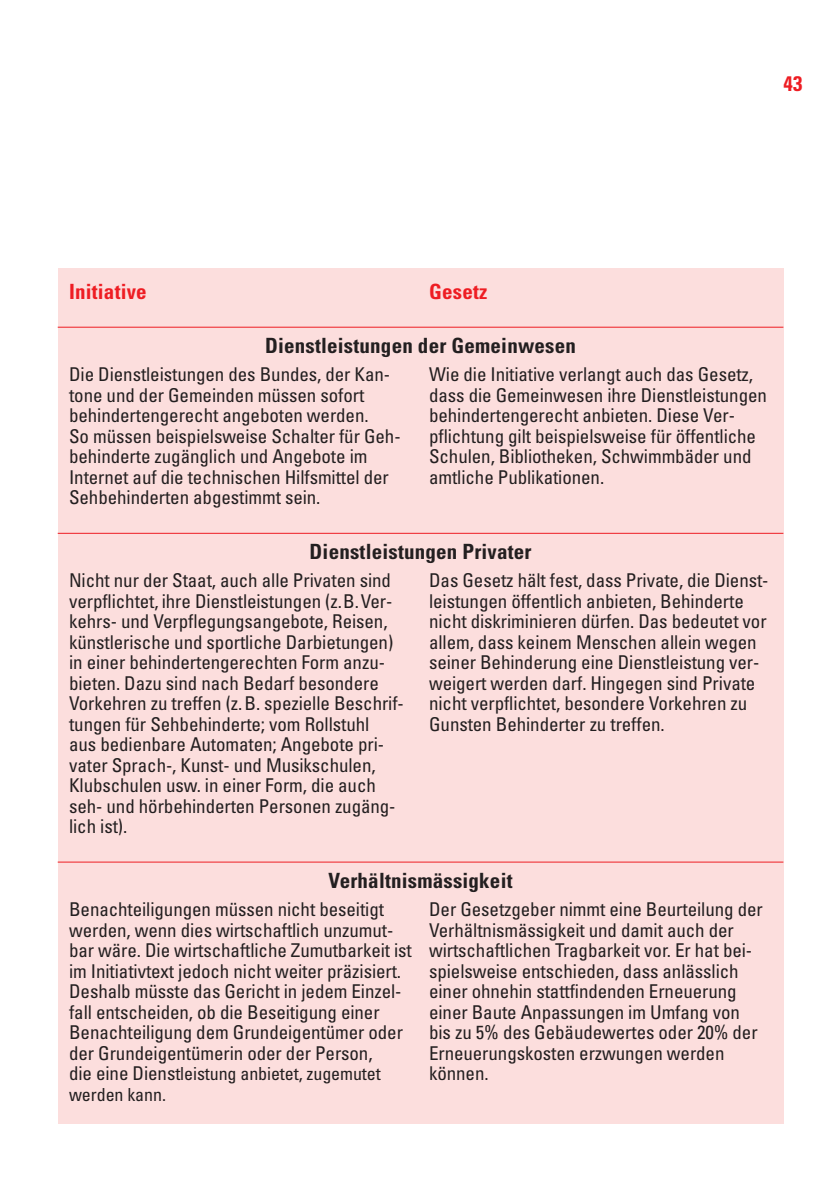
<style>
.page{position:relative;width:840px;height:1190px;background:#fff}
.page>*{position:absolute;margin:0;border:0;box-sizing:border-box;transform-origin:0 0}
.t1{font:700 condensed 21px "Univers";letter-spacing:.01em;color:#231f20}
.t2{font:700 condensed 21px "Univers";letter-spacing:.01em;color:#ee1d23}
.t3{font:condensed 19px/20.4px "Univers";letter-spacing:-.005em;color:#231f20}
.t4{font:condensed 18px/20.6px "Univers";letter-spacing:-.005em;color:#231f20}
.s1{font-size:19px}
</style>
<div class="page">
<div style="left:58px;top:268px;width:725px;height:856px;background:#fcdedd"></div>
<hr style="left:58px;top:327px;width:725px;height:1px;background:#ee1d23">
<hr style="left:58px;top:862px;width:725px;height:1px;background:#ee1d23">
<hr style="left:58px;top:533px;width:725px;height:1px;background:#ee1d23">
<p class="t2" style="left:783px;top:76px;width:20px">43</p>
<p class="t2" style="left:69px;top:283px;width:79px">Initiative</p>
<p class="t2" style="left:429px;top:283px;width:60px">Gesetz</p>
<p class="t1" style="left:265px;top:338px;width:312px">Dienstleistungen der Gemeinwesen</p>
<p class="t3" style="left:69px;top:366px;width:333px">Die Dienstleistungen des Bundes, der Kan&shy;tone und der Gemeinden müssen sofort behindertengerecht angeboten werden.<br>So müssen beispielsweise Schalter für Geh&shy;behinderte zugänglich und Angebote im Internet auf die technischen Hilfsmittel der Sehbehinderten abgestimmt sein.</p>
<p class="t3" style="left:429px;top:366px;width:339px">Wie die Initiative verlangt auch das Gesetz, dass die Gemeinwesen ihre Dienstleistungen behindertengerecht anbieten. Diese Ver&shy;pflichtung gilt beispielsweise für öffentliche Schulen, Bibliotheken, Schwimmbäder und amtliche Publikationen.</p>
<p class="t1" style="left:310px;top:544px;width:223px">Dienstleistungen Privater</p>
<p class="t3" style="left:69px;top:572px;width:336px">Nicht nur der Staat, auch alle Privaten sind verpflichtet, ihre Dienstleistungen (z.B.Ver&shy;kehrs- und Verpflegungsangebote, Reisen, künstlerische und sportliche Darbietungen) in einer behindertengerechten Form anzu&shy;bieten. Dazu sind nach Bedarf besondere Vorkehren zu treffen (z. B. spezielle Beschrif&shy;tungen für Sehbehinderte; vom Rollstuhl<br>aus bedienbare Automaten; Angebote pri&shy;vater Sprach-, Kunst- und Musikschulen, Klubschulen usw. in einer Form, die auch seh- und hörbehinderten Personen zugäng&shy;lich ist).</p>
<p class="t3" style="left:429px;top:572px;width:341px">Das Gesetz hält fest, dass Private, die Dienst&shy;leistungen öffentlich anbieten, Behinderte nicht diskriminieren dürfen. Das bedeutet vor allem, dass keinem Menschen allein wegen seiner Behinderung eine Dienstleistung ver&shy;weigert werden darf. Hingegen sind Private nicht verpflichtet, besondere Vorkehren zu Gunsten Behinderter zu treffen.</p>
<p class="t1" style="left:329px;top:873px;width:186px">Verhältnismässigkeit</p>
<p class="t3" style="left:69px;top:901px;width:344px">Benachteiligungen müssen nicht beseitigt werden, wenn dies wirtschaftlich unzumut&shy;bar wäre. Die wirtschaftliche Zumutbarkeit ist im Initiativtext jedoch nicht weiter präzisiert.<br>Deshalb müsste das Gericht in jedem Einzel&shy;fall entscheiden, ob die Beseitigung einer Benachteiligung dem Grundeigentümer oder der Grundeigentümerin oder der Person,</p>
<p class="t4" style="left:69px;top:1065px;width:313px"><span class="s1">die eine Diens</span>tleistung anbietet, zugemutet werden kann.</p>
<p class="t3" style="left:429px;top:901px;width:335px">Der Gesetzgeber nimmt eine Beurteilung der Verhältnismässigkeit und damit auch der wirtschaftlichen Tragbarkeit vor. Er hat bei&shy;spielsweise entschieden, dass anlässlich einer ohnehin stattfindenden Erneuerung einer Baute Anpassungen im Umfang von bis zu 5% des Gebäudewertes oder 20% der Erneuerungskosten erzwungen werden können.</p>
</div>
